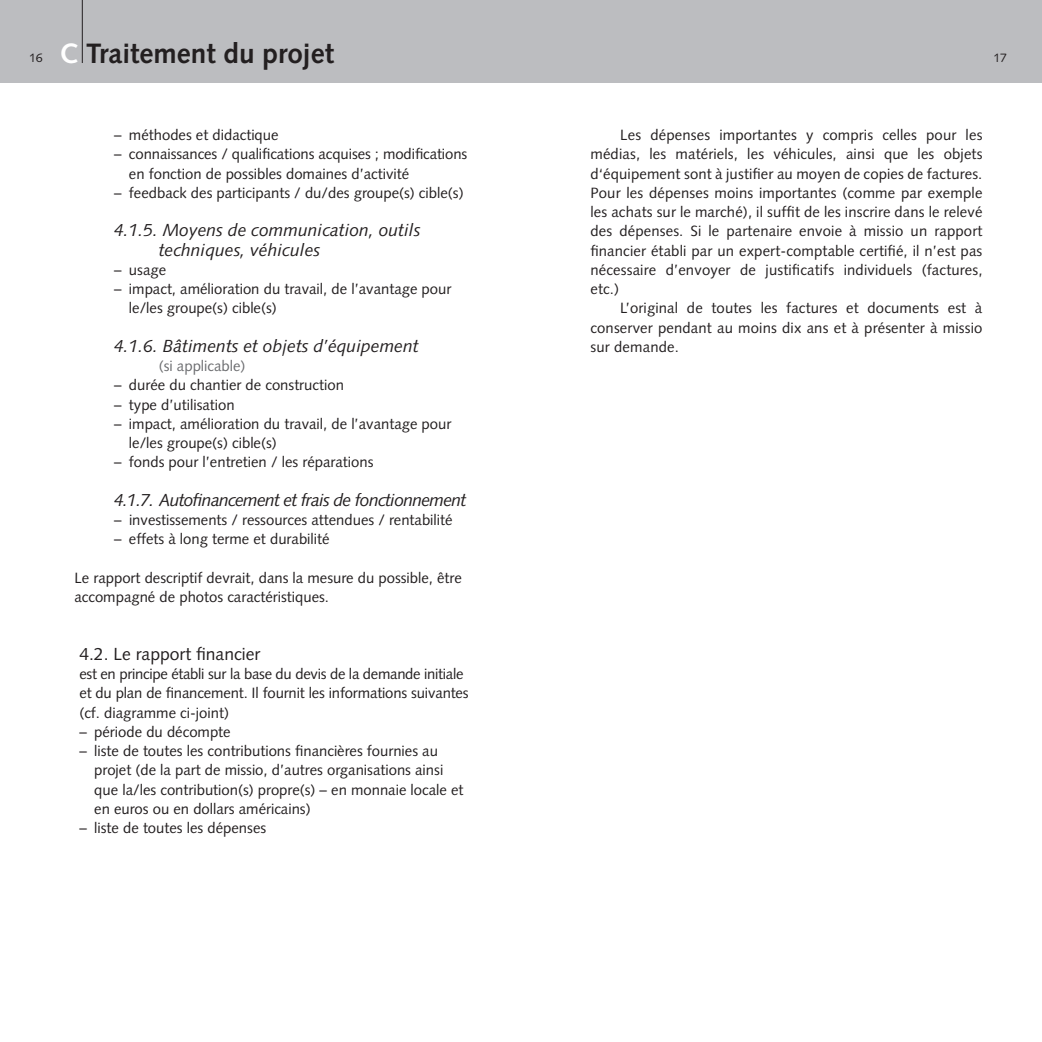
<style>
.page{position:relative;width:1042px;height:1042px;background:#fff}
.page>*{position:absolute;margin:0;border:0;box-sizing:border-box;transform-origin:0 0}
.t1{font:700 28px "Syntax";color:#231f20}
.t2{font:italic 17.5px/19.2px "Syntax";color:#231f20}
.t3{font:italic 17.5px "Syntax";letter-spacing:-.04em;color:#231f20}
.t4{font:17.5px "Syntax";color:#231f20}
.t5{font:14.88px/19.2px "Syntax";color:#231f20}
.t6{font:14.88px "Syntax";color:#6c6d70}
.t7{font:12.25px "Syntax";color:#231f20}
.s1{color:#fff}
</style>
<div class="page">
<div style="left:0;top:0;width:521px;height:82px;background:#bcbdc0"></div>
<div style="left:521px;top:0;width:521px;height:82px;background:#bcbdc0"></div>
<hr style="left:82px;top:0;width:1px;height:63px;background:#231f20">
<h1 class="t1" style="left:60px;top:37px;width:276px"><span class="s1">C</span> Traitement du projet</h1>
<p class="t7" style="left:29px;top:51px;width:15px">16</p>
<p class="t7" style="left:993px;top:51px;width:15px">17</p>
<p class="t5" style="left:114px;top:125px;width:166px">– méthodes et didactique</p>
<p class="t5" style="left:129px;top:145px;width:340px;text-indent:-15px">– connaissances / qualifications acquises ; modifications en fonction de possibles domaines d’activité</p>
<p class="t5" style="left:114px;top:183px;width:351px">– feedback des participants / du/des groupe(s) cible(s)</p>
<p class="t2" style="left:159px;top:221px;width:263px;text-indent:-45px">4.1.5. Moyens de communication, outils techniques, véhicules</p>
<p class="t5" style="left:114px;top:260px;width:54px">– usage</p>
<p class="t5" style="left:129px;top:279px;width:324px;text-indent:-15px">– impact, amélioration du travail, de l’avantage pour le/les groupe(s) cible(s)</p>
<p class="t2" style="left:114px;top:336px;width:306px">4.1.6. Bâtiments et objets d’équipement</p>
<p class="t6" style="left:159px;top:357px;width:88px">(si applicable)</p>
<p class="t5" style="left:114px;top:376px;width:231px">– durée du chantier de construction</p>
<p class="t5" style="left:114px;top:395px;width:122px">– type d’utilisation</p>
<p class="t5" style="left:129px;top:414px;width:324px;text-indent:-15px">– impact, amélioration du travail, de l’avantage pour le/les groupe(s) cible(s)</p>
<p class="t5" style="left:114px;top:453px;width:261px">– fonds pour l’entretien / les réparations</p>
<p class="t3" style="left:114px;top:489px;width:354px">4.1.7. Autofinancement et frais de fonctionnement</p>
<p class="t5" style="left:114px;top:510px;width:340px">– investissements / ressources attendues / rentabilité</p>
<p class="t5" style="left:114px;top:530px;width:217px">– effets à long terme et durabilité</p>
<p class="t5" style="left:74px;top:568px;width:389px">Le rapport descriptif devrait, dans la mesure du possible, être accompagné de photos caractéristiques.</p>
<p class="t4" style="left:79px;top:643px;width:182px">4.2. Le rapport financier</p>
<p class="t5" style="left:79px;top:664px;width:391px">est en principe établi sur la base du devis de la demande initiale et du plan de financement. Il fournit les informations suivantes (cf. diagramme ci-joint)</p>
<p class="t5" style="left:79px;top:722px;width:153px">– période du décompte</p>
<p class="t5" style="left:94px;top:741px;width:371px;text-indent:-15px">– liste de toutes les contributions financières fournies au projet (de la part de missio, d’autres organisations ainsi que la/les contribution(s) propre(s) – en monnaie locale et en euros ou en dollars américains)</p>
<p class="t5" style="left:79px;top:818px;width:188px">– liste de toutes les dépenses</p>
<p class="t5" style="left:590px;top:125px;width:393px;text-align:justify;text-indent:30px">Les dépenses importantes y compris celles pour les médias, les matériels, les véhicules, ainsi que les objets d‘équipement sont à justifier au moyen de copies de factures.<br>Pour les dépenses moins importantes (comme par exemple les achats sur le marché), il suffit de les inscrire dans le relevé des dépenses. Si le partenaire envoie à missio un rapport financier établi par un expert-comptable certifié, il n’est pas nécessaire d’envoyer de justificatifs individuels (factures, etc.)</p>
<p class="t5" style="left:590px;top:299px;width:393px;text-align:justify;text-indent:30px">L’original de toutes les factures et documents est à conserver pendant au moins dix ans et à présenter à missio sur demande.</p>
</div>
